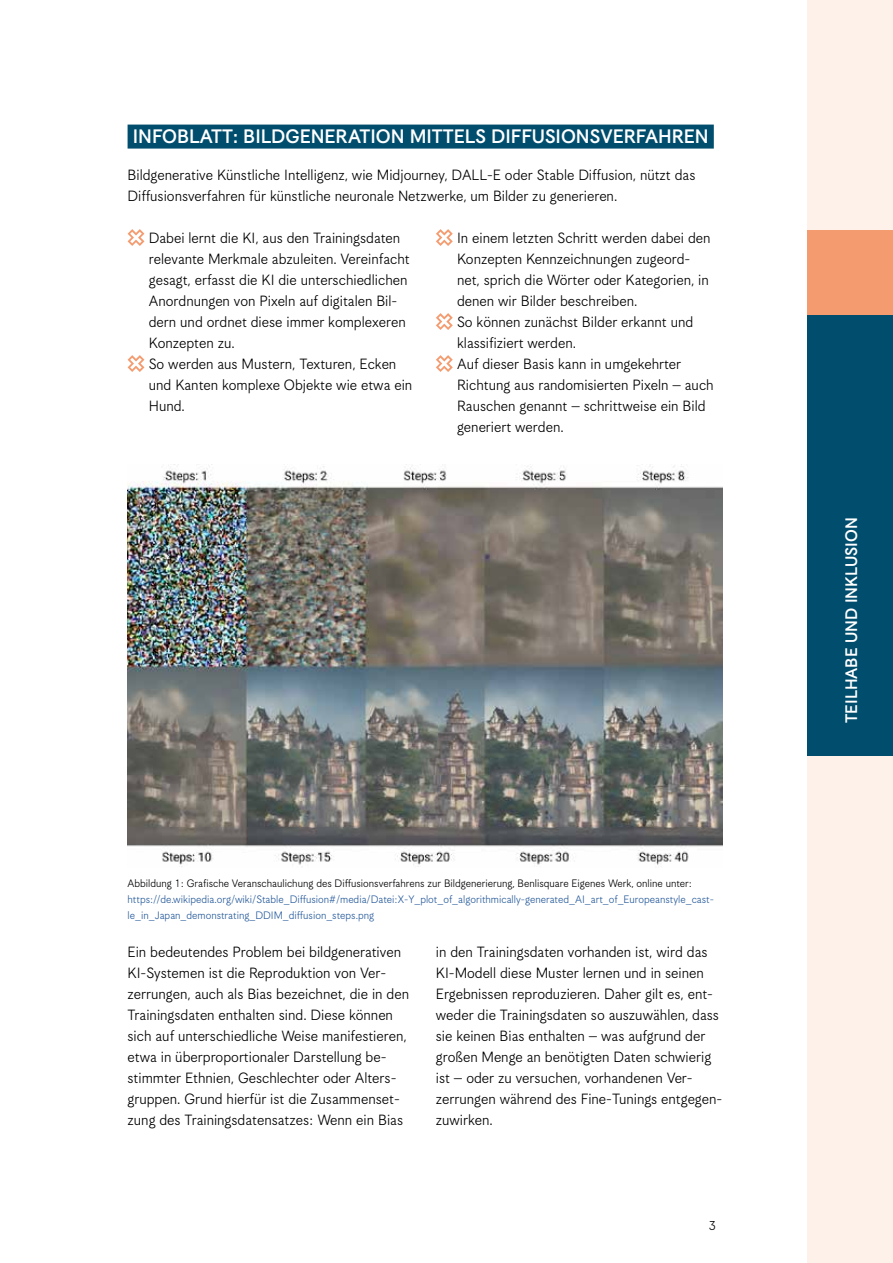
<style>
.page{position:relative;width:893px;height:1263px;background:#fff}
.page>*{position:absolute;margin:0;border:0;box-sizing:border-box;transform-origin:0 0}
.t1{font:21px "Korpus Grotesk D";color:#fff}
.t2{font:18px "Korpus Grotesk D";color:#fff}
.t3{font:16.5px/21px "Korpus Grotesk A";color:#000}
.t4{font:14.25px "Korpus Grotesk A";color:#000}
.t5{font:12px/15.8px "Korpus Grotesk A";color:#275b9b}
.t6{font:12px "Korpus Grotesk A";color:#000}
</style>
<div class="page">
<div style="left:808px;top:315px;width:85px;height:442px;background:#004d6d"></div>
<div style="left:808px;top:230px;width:85px;height:85px;background:#f49c70"></div>
<div style="left:808px;top:757px;width:85px;height:506px;background:#fef1ea"></div>
<div style="left:808px;top:0;width:85px;height:230px;background:#fef1ea"></div>
<svg style="left:128px;top:229px;width:16px;height:17px"></svg>
<svg style="left:128px;top:355px;width:16px;height:17px"></svg>
<svg style="left:436px;top:229px;width:17px;height:17px"></svg>
<svg style="left:436px;top:313px;width:17px;height:17px"></svg>
<svg style="left:436px;top:355px;width:17px;height:17px"></svg>
<div style="left:128px;top:125px;width:586px;height:24px;background:#004d6d"></div>
<img style="left:128px;top:465px;width:595px;height:402px">
<p class="t1" style="left:133px;top:125px;width:577px">INFOBLATT: BILDGENERATION MITTELS DIFFUSIONSVERFAHREN</p>
<p class="t3" style="left:128px;top:164px;width:569px">Bildgenerative Künstliche Intelligenz, wie Midjourney, DALL-E oder Stable Diffusion, nützt das<br>Diffusionsverfahren für künstliche neuronale Netzwerke, um Bilder zu generieren.</p>
<p class="t3" style="left:149px;top:227px;width:265px">Dabei lernt die KI, aus den Trainingsdaten relevante Merkmale abzuleiten. Vereinfacht gesagt, erfasst die KI die unterschiedlichen Anordnungen von Pixeln auf digitalen Bil&shy;dern und ordnet diese immer komplexeren Konzepten zu.<br>So werden aus Mustern, Texturen, Ecken und Kanten komplexe Objekte wie etwa ein Hund.</p>
<p class="t3" style="left:457px;top:227px;width:258px">In einem letzten Schritt werden dabei den Konzepten Kennzeichnungen zugeord&shy;net, sprich die Wörter oder Kategorien, in denen wir Bilder beschreiben.<br>So können zunächst Bilder erkannt und klassifiziert werden.<br>Auf dieser Basis kann in umgekehrter Richtung aus randomisierten Pixeln – auch Rauschen genannt – schrittweise ein Bild generiert werden.</p>
<p class="t6" style="left:128px;top:877px;width:566px">Abbildung 1: Grafische Veranschaulichung des Diffusionsverfahrens zur Bildgenerierung, Benlisquare Eigenes Werk, online unter:</p>
<p class="t5" style="left:128px;top:891px;width:588px">https://de.wikipedia.org/wiki/Stable_Diffusion#/media/Datei:X-Y_plot_of_algorithmically-generated_AI_art_of_Europeanstyle_cast&shy;le_in_Japan_demonstrating_DDIM_diffusion_steps.png</p>
<p class="t3" style="left:128px;top:941px;width:283px">Ein bedeutendes Problem bei bildgenerativen KI-Systemen ist die Reproduktion von Ver&shy;zerrungen, auch als Bias bezeichnet, die in den Trainingsdaten enthalten sind. Diese können sich auf unterschiedliche Weise manifestieren, etwa in überproportionaler Darstellung be&shy;stimmter Ethnien, Geschlechter oder Alters&shy;gruppen. Grund hierfür ist die Zusammenset&shy;zung des Trainingsdatensatzes: Wenn ein Bias</p>
<p class="t3" style="left:436px;top:941px;width:288px">in den Trainingsdaten vorhanden ist, wird das KI-Modell diese Muster lernen und in seinen Ergebnissen reproduzieren. Daher gilt es, ent&shy;weder die Trainingsdaten so auszuwählen, dass sie keinen Bias enthalten – was aufgrund der großen Menge an benötigten Daten schwierig ist – oder zu versuchen, vorhandenen Ver&shy;zerrungen während des Fine-Tunings entgegen&shy;zuwirken.</p>
<p class="t4" style="left:709px;top:1217px;width:9px">3</p>
<p class="t2" style="left:841px;top:723px;width:207px;rotate:-90deg">TEILHABE UND INKLUSION</p>
</div>
